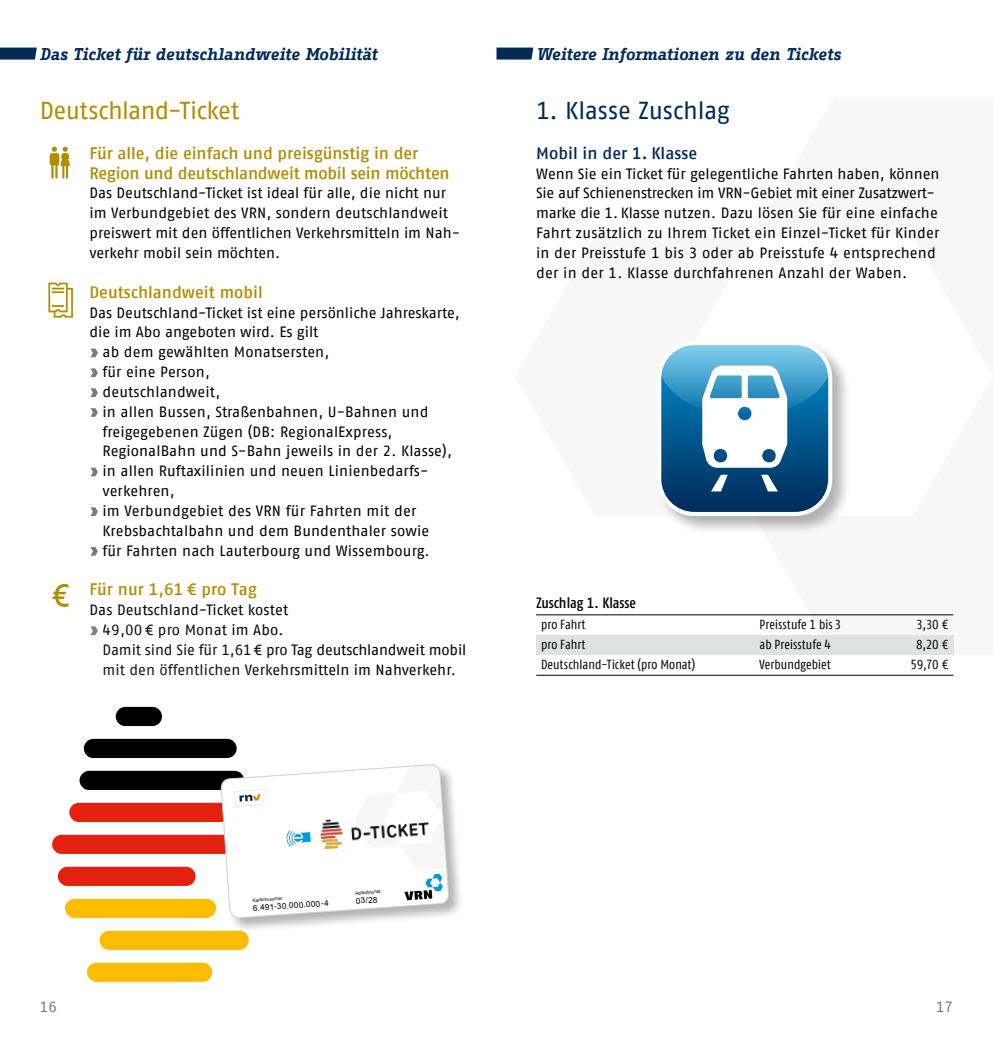
<style>
.page{position:relative;width:993px;height:1042px;background:#fff}
.page>*{position:absolute;margin:0;border:0;box-sizing:border-box;transform-origin:0 0}
.Headline{font:24.5px "Fago No Tf";letter-spacing:-.025em;color:#b28c00}
.copy{font:24.5px "Fago No Tf";letter-spacing:-.01em;color:#002b58}
.Subhead{font:500 16.62px/19.8px "Fago No Tf";letter-spacing:-.005em;color:#b28c00}
.Subhead-2{font:italic 700 16.62px "Fago Office Serif";letter-spacing:-.01em;color:#002b58}
.Subhead-3{font:500 16.62px "Fago No Tf";color:#002b58}
.copy-2{font:14.88px/19.8px "Fago No Tf";letter-spacing:.005em;color:#000}
.Subhead-4{font:14.88px/19.8px "Fago No Tf";letter-spacing:-.005em;color:#000}
.copy-3{font:500 condensed 14.88px "Fago OT";letter-spacing:-.005em;color:#000}
.t1{font:14.88px "Fago No Tf";color:#7b7b7a}
.copy-4{font:condensed 13.12px "Fago Offc";letter-spacing:.005em;color:#000}
.t2{font:8.22px "Arial";color:#000}
.t3{font:4.55px "Arial";color:#000}
</style>
<div class="page">
<svg style="left:0;top:48px;width:37px;height:12px"></svg>
<svg style="left:496px;top:48px;width:37px;height:12px"></svg>
<svg style="left:90px;top:349px;width:8px;height:8px"></svg>
<svg style="left:90px;top:368px;width:8px;height:9px"></svg>
<svg style="left:90px;top:388px;width:8px;height:9px"></svg>
<svg style="left:90px;top:408px;width:8px;height:9px"></svg>
<svg style="left:90px;top:468px;width:8px;height:8px"></svg>
<svg style="left:90px;top:507px;width:8px;height:9px"></svg>
<svg style="left:48px;top:283px;width:25px;height:35px"></svg>
<svg style="left:50px;top:147px;width:20px;height:32px"></svg>
<div style="left:536px;top:635px;width:416px;height:19px;background:#e0e1e1"></div>
<hr style="left:536px;top:614px;width:416px;height:1px;background:#000">
<hr style="left:536px;top:675px;width:416px;height:1px;background:#000">
<div style="left:655px;top:340px;width:195px;height:194px;background:#000;opacity:.3"></div>
<div style="left:657px;top:341px;width:175px;height:175px;border:4px solid #fff;border-radius:35px"></div>
<svg style="left:659px;top:343px;width:171px;height:171px"></svg>
<div style="left:79px;top:771px;width:165px;height:19px;background:#000;border-radius:10px"></div>
<div style="left:84px;top:739px;width:152px;height:19px;background:#000;border-radius:10px"></div>
<div style="left:116px;top:707px;width:46px;height:19px;background:#000;border-radius:10px"></div>
<div style="left:87px;top:962px;width:125px;height:20px;background:#fcbd00;border-radius:10px"></div>
<div style="left:99px;top:930px;width:150px;height:20px;background:#fcbd00;border-radius:10px"></div>
<div style="left:65px;top:899px;width:151px;height:19px;background:#fcbd00;border-radius:10px"></div>
<div style="left:58px;top:867px;width:137px;height:19px;background:#e4200e;border-radius:10px"></div>
<div style="left:52px;top:835px;width:215px;height:19px;background:#e4200e;border-radius:10px"></div>
<div style="left:69px;top:803px;width:190px;height:19px;background:#e4200e;border-radius:10px"></div>
<div style="left:220px;top:763px;width:244px;height:170px;background:#000;opacity:.3"></div>
<svg style="left:221px;top:764px;width:227px;height:154px"></svg>
<p class="Subhead-2" style="left:40px;top:44px;width:339px">Das Ticket für deutschlandweite Mobilität</p>
<p class="Subhead-2" style="left:536px;top:44px;width:306px">Weitere Informationen zu den Tickets</p>
<p class="Headline" style="left:40px;top:97px;width:201px">Deutschland-Ticket</p>
<p class="copy" style="left:536px;top:97px;width:195px">1. Klasse Zuschlag</p>
<p class="Subhead-3" style="left:536px;top:143px;width:162px">Mobil in der 1. Klasse</p>
<p class="copy-2" style="left:536px;top:163px;width:404px">Wenn Sie ein Ticket für gelegentliche Fahrten haben, können Sie auf Schienenstrecken im VRN-Gebiet mit einer Zusatzwert&shy;marke die 1. Klasse nutzen. Dazu lösen Sie für eine einfache Fahrt zusätzlich zu Ihrem Ticket ein Einzel-Ticket für Kinder in der Preisstufe 1 bis 3 oder ab Preisstufe 4 entsprechend der in der 1. Klasse durchfahrenen Anzahl der Waben.</p>
<p class="Subhead" style="left:89px;top:143px;width:362px">Für alle, die einfach und preisgünstig in der<br>Region und deutschlandweit mobil sein möchten</p>
<p class="copy-2" style="left:89px;top:183px;width:372px">Das Deutschland-Ticket ist ideal für alle, die nicht nur im Verbundgebiet des VRN, sondern deutschlandweit preiswert mit den öffentlichen Verkehrsmitteln im Nah&shy;verkehr mobil sein möchten.</p>
<p class="Subhead" style="left:89px;top:282px;width:175px">Deutschlandweit mobil</p>
<p class="copy-2" style="left:89px;top:302px;width:371px">Das Deutschland-Ticket ist eine persönliche Jahreskarte, die im Abo angeboten wird. Es gilt</p>
<p class="copy-2" style="left:102px;top:342px;width:228px">ab dem gewählten Monatsersten,</p>
<p class="copy-2" style="left:102px;top:362px;width:109px">für eine Person,</p>
<p class="copy-2" style="left:102px;top:382px;width:119px">deutschlandweit,</p>
<p class="copy-2" style="left:102px;top:401px;width:351px">in allen Bussen, Straßenbahnen, U-Bahnen und freigegebenen Zügen (DB: RegionalExpress,<br>RegionalBahn und S-Bahn jeweils in der 2. Klasse),</p>
<p class="copy-2" style="left:102px;top:461px;width:324px">in allen Ruftaxilinien und neuen Linienbedarfs&shy;verkehren,</p>
<p class="copy-2" style="left:102px;top:501px;width:328px">im Verbundgebiet des VRN für Fahrten mit der<br>Krebsbachtalbahn und dem Bundenthaler sowie</p>
<p class="copy-2" style="left:102px;top:540px;width:328px">für Fahrten nach Lauterbourg und Wissembourg.</p>
<p class="Subhead" style="left:89px;top:579px;width:169px">Für nur 1,61 ¤ pro Tag</p>
<p class="copy-2" style="left:89px;top:600px;width:200px">Das Deutschland-Ticket kostet</p>
<p class="Subhead-4" style="left:102px;top:620px;width:365px">49,00 ¤ pro Monat im Abo.<br>Damit sind Sie für 1,61 ¤ pro Tag deutschlandweit mobil mit den öffentlichen Verkehrsmitteln im Nahverkehr.</p>
<p class="copy-3" style="left:536px;top:594px;width:101px">Zuschlag 1. Klasse</p>
<p class="copy-4" style="left:541px;top:617px;width:46px">pro Fahrt</p>
<p class="copy-4" style="left:759px;top:617px;width:83px">Preisstufe 1 bis 3</p>
<p class="copy-4" style="left:915px;top:617px;width:34px">3,30 €</p>
<p class="copy-4" style="left:541px;top:637px;width:46px">pro Fahrt</p>
<p class="copy-4" style="left:759px;top:637px;width:73px">ab Preisstufe 4</p>
<p class="copy-4" style="left:915px;top:637px;width:34px">8,20 €</p>
<p class="copy-4" style="left:541px;top:657px;width:156px">Deutschland-Ticket (pro Monat)</p>
<p class="copy-4" style="left:759px;top:657px;width:72px">Verbundgebiet</p>
<p class="copy-4" style="left:910px;top:657px;width:39px">59,70 €</p>
<p class="t3" style="left:252px;top:897px;width:32px;rotate:-4deg">Kartennummer:</p>
<p class="t2" style="left:252px;top:902px;width:77px;rotate:-4deg">6.491-30.000.000-4</p>
<p class="t3" style="left:355px;top:890px;width:28px;rotate:-4deg">Ablaufmonat:</p>
<p class="t2" style="left:355px;top:895px;width:23px;rotate:-4deg">03/28</p>
<p class="t1" style="left:40px;top:998px;width:19px">16</p>
<p class="t1" style="left:935px;top:998px;width:19px">17</p>
</div>
